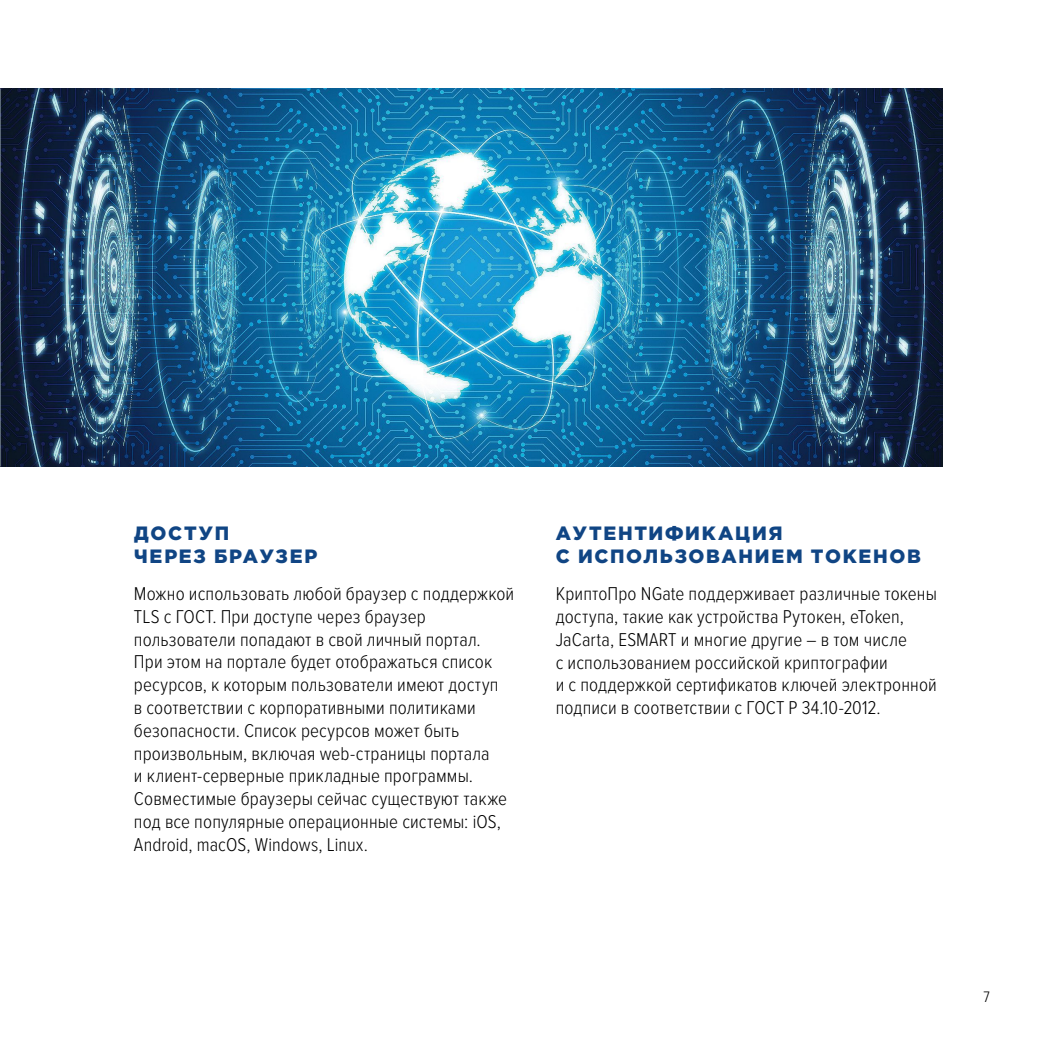
<style>
.page{position:relative;width:1042px;height:1042px;background:#fff}
.page>*{position:absolute;margin:0;border:0;box-sizing:border-box;transform-origin:0 0}
.t1{font:300 19.25px/22.8px "Proxima Nova Cond";letter-spacing:.005em;color:#000}
.t2{font:900 19.25px/22.8px "Gotham Pro";letter-spacing:.09em;color:#104584}
.t3{font:300 15.75px "Proxima Nova Cond";color:#000}
</style>
<div class="page">
<img style="left:0;top:89px;width:942px;height:377px">
<p class="t2" style="left:134px;top:521px;width:185px">ДОСТУП<br>ЧЕРЕЗ БРАУЗЕР</p>
<p class="t2" style="left:556px;top:521px;width:366px">АУТЕНТИФИКАЦИЯ<br>С ИСПОЛЬЗОВАНИЕМ ТОКЕНОВ</p>
<p class="t1" style="left:134px;top:581px;width:382px">Можно использовать любой браузер с поддержкой TLS с ГОСТ. При доступе через браузер пользователи попадают в свой личный портал.<br>При этом на портале будет отображаться список ресурсов, к которым пользователи имеют доступ<br>в соответствии с корпоративными политиками безопасности. Список ресурсов может быть произвольным, включая web-страницы портала<br>и клиент-серверные прикладные программы.<br>Совместимые браузеры сейчас существуют также под все популярные операционные системы: iOS, Android, macOS, Windows, Linux.</p>
<p class="t1" style="left:556px;top:581px;width:383px">КриптоПро NGate поддерживает различные токены доступа, такие как устройства Рутокен, eToken, JaCarta, ESMART и многие другие – в том числе<br>с использованием российской криптографии<br>и с поддержкой сертификатов ключей электронной подписи в соответствии с ГОСТ Р 34.10‑2012.</p>
<p class="t3" style="left:983px;top:985px;width:8px">7</p>
</div>
